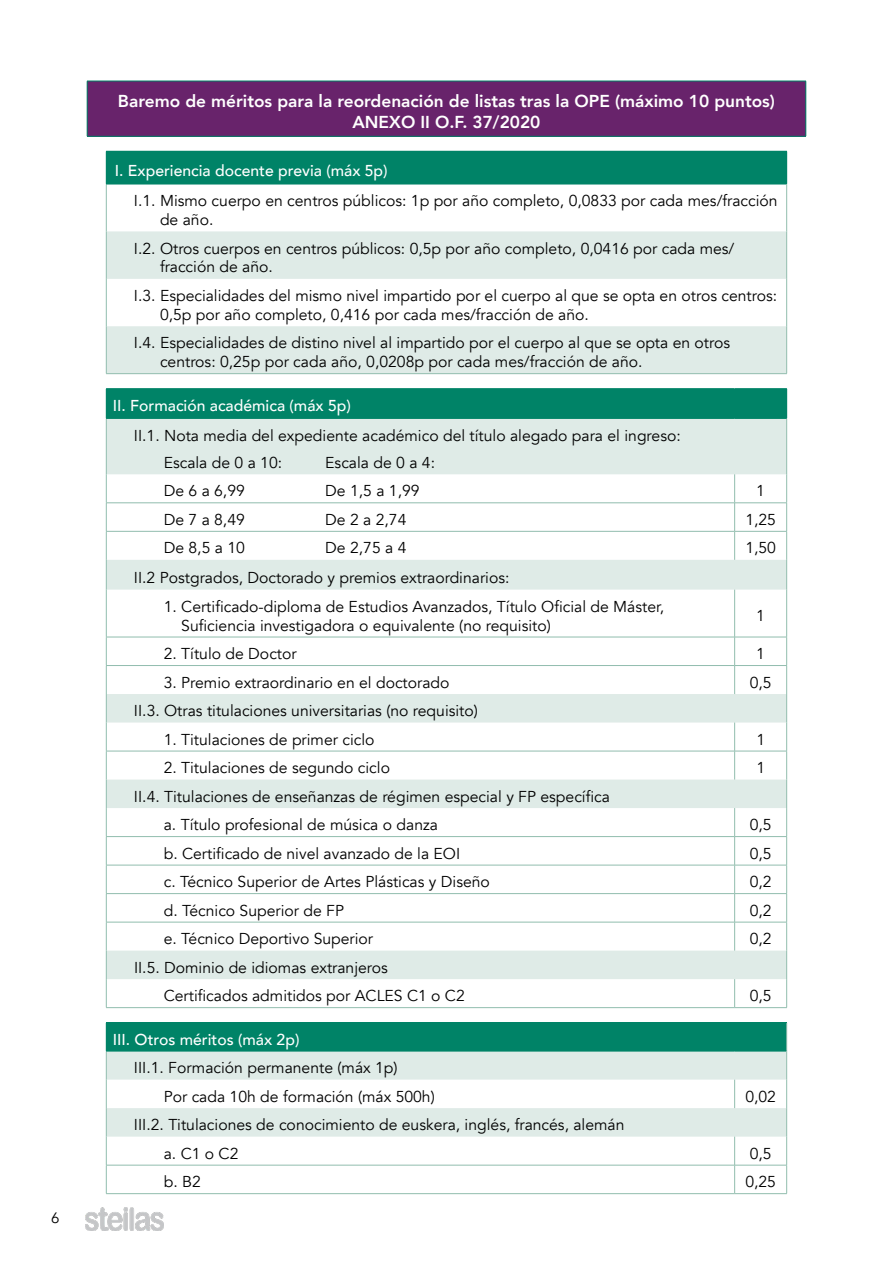
<style>
.page{position:relative;width:893px;height:1263px;background:#fff}
.page>*{position:absolute;margin:0;border:0;box-sizing:border-box;transform-origin:0 0}
.t1{font:800 17.25px/20.7px "Avenir";color:#fff;text-align:center}
.t2{font:15.75px/18.9px "Avenir";color:#000}
.t3{font:500 15.75px "Avenir";color:#fff}
.t4{font:15px "Avenir";color:#000}
</style>
<div class="page">
<img style="left:85px;top:1208px;width:79px;height:22px">
<div style="left:87px;top:81px;width:719px;height:55px;background:#68236b"></div>
<hr style="left:87px;top:81px;width:1px;height:55px;background:#008367">
<hr style="left:87px;top:81px;width:719px;height:1px;background:#008367">
<hr style="left:805px;top:81px;width:1px;height:55px;background:#008367">
<hr style="left:87px;top:136px;width:719px;height:1px;background:#008367">
<div style="left:106px;top:151px;width:681px;height:33px;background:#008367"></div>
<svg style="left:107px;top:231px;width:679px;height:142px;fill:#dfebe7"></svg>
<hr style="left:106px;top:184px;width:1px;height:47px;background:#91bdae">
<hr style="left:106px;top:184px;width:681px;height:1px;background:#008367">
<hr style="left:786px;top:184px;width:1px;height:47px;background:#91bdae">
<hr style="left:106px;top:231px;width:1px;height:48px;background:#91bdae">
<hr style="left:786px;top:231px;width:1px;height:48px;background:#91bdae">
<hr style="left:106px;top:279px;width:1px;height:47px;background:#91bdae">
<hr style="left:786px;top:279px;width:1px;height:47px;background:#91bdae">
<hr style="left:106px;top:326px;width:1px;height:47px;background:#91bdae">
<hr style="left:786px;top:326px;width:1px;height:47px;background:#91bdae">
<hr style="left:106px;top:373px;width:681px;height:1px;background:#91bdae">
<div style="left:106px;top:389px;width:681px;height:29px;background:#008367"></div>
<svg style="left:107px;top:419px;width:679px;height:560px"></svg>
<hr style="left:106px;top:388px;width:629px;height:1px;background:#008367">
<hr style="left:735px;top:388px;width:52px;height:1px;background:#008367">
<hr style="left:106px;top:419px;width:1px;height:55px;background:#91bdae">
<hr style="left:106px;top:418px;width:629px;height:1px;background:#008367">
<hr style="left:735px;top:418px;width:52px;height:1px;background:#008367">
<hr style="left:786px;top:419px;width:1px;height:55px;background:#91bdae">
<hr style="left:106px;top:503px;width:629px;height:1px;background:#91bdae">
<hr style="left:735px;top:503px;width:52px;height:1px;background:#91bdae">
<svg style="left:106px;top:474px;width:1px;height:86px"></svg>
<hr style="left:106px;top:531px;width:629px;height:1px;background:#91bdae">
<svg style="left:734px;top:474px;width:1px;height:86px"></svg>
<hr style="left:735px;top:531px;width:52px;height:1px;background:#91bdae">
<svg style="left:786px;top:474px;width:1px;height:86px"></svg>
<hr style="left:106px;top:560px;width:1px;height:30px;background:#91bdae">
<hr style="left:786px;top:560px;width:1px;height:30px;background:#91bdae">
<hr style="left:106px;top:590px;width:1px;height:47px;background:#91bdae">
<hr style="left:734px;top:590px;width:1px;height:47px;background:#91bdae">
<hr style="left:786px;top:590px;width:1px;height:47px;background:#91bdae">
<hr style="left:106px;top:637px;width:629px;height:1px;background:#91bdae">
<hr style="left:735px;top:637px;width:52px;height:1px;background:#91bdae">
<hr style="left:106px;top:665px;width:629px;height:1px;background:#91bdae">
<svg style="left:734px;top:637px;width:1px;height:57px"></svg>
<hr style="left:735px;top:665px;width:52px;height:1px;background:#91bdae">
<hr style="left:106px;top:751px;width:629px;height:1px;background:#91bdae">
<svg style="left:734px;top:722px;width:1px;height:57px"></svg>
<hr style="left:735px;top:751px;width:52px;height:1px;background:#91bdae">
<hr style="left:106px;top:836px;width:629px;height:1px;background:#91bdae">
<hr style="left:735px;top:836px;width:52px;height:1px;background:#91bdae">
<hr style="left:106px;top:865px;width:629px;height:1px;background:#91bdae">
<hr style="left:735px;top:865px;width:52px;height:1px;background:#91bdae">
<hr style="left:106px;top:893px;width:629px;height:1px;background:#91bdae">
<hr style="left:735px;top:893px;width:52px;height:1px;background:#91bdae">
<hr style="left:106px;top:922px;width:629px;height:1px;background:#91bdae">
<svg style="left:734px;top:808px;width:1px;height:143px"></svg>
<hr style="left:735px;top:922px;width:52px;height:1px;background:#91bdae">
<svg style="left:106px;top:637px;width:1px;height:370px"></svg>
<hr style="left:106px;top:1007px;width:629px;height:1px;background:#91bdae">
<svg style="left:734px;top:979px;width:1px;height:28px"></svg>
<svg style="left:786px;top:637px;width:1px;height:370px"></svg>
<hr style="left:735px;top:1007px;width:52px;height:1px;background:#91bdae">
<div style="left:106px;top:1022px;width:681px;height:29px;background:#008367"></div>
<svg style="left:107px;top:1052px;width:679px;height:84px;fill:#dfebe7"></svg>
<hr style="left:106px;top:1051px;width:629px;height:1px;background:#008367">
<hr style="left:735px;top:1051px;width:51px;height:1px;background:#008367">
<svg style="left:734px;top:1079px;width:1px;height:29px"></svg>
<svg style="left:106px;top:1051px;width:1px;height:142px"></svg>
<hr style="left:106px;top:1165px;width:629px;height:1px;background:#91bdae">
<hr style="left:106px;top:1193px;width:629px;height:1px;background:#91bdae">
<svg style="left:734px;top:1136px;width:1px;height:57px"></svg>
<hr style="left:735px;top:1165px;width:52px;height:1px;background:#91bdae">
<svg style="left:786px;top:1023px;width:1px;height:170px"></svg>
<hr style="left:735px;top:1193px;width:52px;height:1px;background:#91bdae">
<p class="t4" style="left:51px;top:1208px;width:10px">6</p>
<p class="t1" style="left:118px;top:91px;width:658px">Baremo de méritos para la reordenación de listas tras la OPE (máximo 10 puntos)<br>ANEXO II O.F. 37/2020</p>
<p class="t3" style="left:115px;top:156px;width:274px">I. Experiencia docente previa (máx 5p)</p>
<p class="t2" style="left:160px;top:192px;width:619px;text-indent:-26px">I.1. Mismo cuerpo en centros públicos: 1p por año completo, 0,0833 por cada mes/fracción de año.</p>
<p class="t2" style="left:160px;top:239px;width:576px;text-indent:-26px">I.2. Otros cuerpos en centros públicos: 0,5p por año completo, 0,0416 por cada mes/ fracción de año.</p>
<p class="t2" style="left:160px;top:286px;width:619px;text-indent:-26px">I.3. Especialidades del mismo nivel impartido por el cuerpo al que se opta en otros centros:<br>0,5p por año completo, 0,416 por cada mes/fracción de año.</p>
<p class="t2" style="left:160px;top:334px;width:572px;text-indent:-26px">I.4. Especialidades de distino nivel al impartido por el cuerpo al que se opta en otros centros: 0,25p por cada año, 0,0208p por cada mes/fracción de año.</p>
<p class="t3" style="left:113px;top:392px;width:240px">II. Formación académica (máx 5p)</p>
<p class="t2" style="left:164px;top:422px;width:518px;line-height:27.5px;text-indent:-30px">II.1. Nota media del expediente académico del título alegado para el ingreso:<br>Escala de 0 a 10:</p>
<p class="t2" style="left:325px;top:453px;width:111px">Escala de 0 a 4:</p>
<p class="t2" style="left:164px;top:482px;width:83px">De 6 a 6,99</p>
<p class="t2" style="left:325px;top:482px;width:96px">De 1,5 a 1,99</p>
<p class="t2" style="left:756px;top:482px;width:10px">1</p>
<p class="t2" style="left:164px;top:510px;width:83px">De 7 a 8,49</p>
<p class="t2" style="left:325px;top:510px;width:83px">De 2 a 2,74</p>
<p class="t2" style="left:745px;top:510px;width:32px">1,25</p>
<p class="t2" style="left:164px;top:539px;width:83px">De 8,5 a 10</p>
<p class="t2" style="left:325px;top:539px;width:83px">De 2,75 a 4</p>
<p class="t2" style="left:745px;top:539px;width:32px">1,50</p>
<p class="t2" style="left:134px;top:568px;width:377px">II.2 Postgrados, Doctorado y premios extraordinarios:</p>
<p class="t2" style="left:181px;top:597px;width:485px;text-indent:-18px">1. Certificado-diploma de Estudios Avanzados, Título Oficial de Máster,<br>Suficiencia investigadora o equivalente (no requisito)</p>
<p class="t2" style="left:756px;top:607px;width:10px">1</p>
<p class="t2" style="left:164px;top:644px;width:134px">2. Título de Doctor</p>
<p class="t2" style="left:756px;top:644px;width:10px">1</p>
<p class="t2" style="left:164px;top:673px;width:287px">3. Premio extraordinario en el doctorado</p>
<p class="t2" style="left:750px;top:673px;width:23px">0,5</p>
<p class="t2" style="left:134px;top:702px;width:345px">II.3. Otras titulaciones universitarias (no requisito)</p>
<p class="t2" style="left:164px;top:730px;width:212px">1. Titulaciones de primer ciclo</p>
<p class="t2" style="left:756px;top:730px;width:10px">1</p>
<p class="t2" style="left:164px;top:759px;width:228px">2. Titulaciones de segundo ciclo</p>
<p class="t2" style="left:756px;top:759px;width:10px">1</p>
<p class="t2" style="left:164px;top:782px;width:448px;line-height:28.5px;text-indent:-30px">II.4. Titulaciones de enseñanzas de régimen especial y FP específica a. Título profesional de música o danza</p>
<p class="t2" style="left:750px;top:816px;width:23px">0,5</p>
<p class="t2" style="left:164px;top:844px;width:298px">b. Certificado de nivel avanzado de la EOI</p>
<p class="t2" style="left:750px;top:844px;width:23px">0,5</p>
<p class="t2" style="left:164px;top:873px;width:328px">c. Técnico Superior de Artes Plásticas y Diseño</p>
<p class="t2" style="left:750px;top:873px;width:23px">0,2</p>
<p class="t2" style="left:164px;top:901px;width:182px">d. Técnico Superior de FP</p>
<p class="t2" style="left:750px;top:901px;width:23px">0,2</p>
<p class="t2" style="left:164px;top:930px;width:211px">e. Técnico Deportivo Superior</p>
<p class="t2" style="left:750px;top:930px;width:23px">0,2</p>
<p class="t2" style="left:164px;top:953px;width:303px;line-height:28.5px;text-indent:-30px">II.5. Dominio de idiomas extranjeros<br>Certificados admitidos por ACLES C1 o C2</p>
<p class="t2" style="left:750px;top:987px;width:23px">0,5</p>
<p class="t3" style="left:113px;top:1025px;width:188px">III. Otros méritos (máx 2p)</p>
<p class="t2" style="left:164px;top:1054px;width:273px;line-height:28.5px;text-indent:-30px">III.1. Formación permanente (máx 1p)<br>Por cada 10h de formación (máx 500h)</p>
<p class="t2" style="left:164px;top:1111px;width:462px;line-height:28.5px;text-indent:-30px">III.2. Titulaciones de conocimiento de euskera, inglés, francés, alemán a. C1 o C2</p>
<p class="t2" style="left:745px;top:1087px;width:32px">0,02</p>
<p class="t2" style="left:750px;top:1144px;width:23px">0,5</p>
<p class="t2" style="left:164px;top:1173px;width:39px">b. B2</p>
<p class="t2" style="left:745px;top:1173px;width:32px">0,25</p>
</div>
